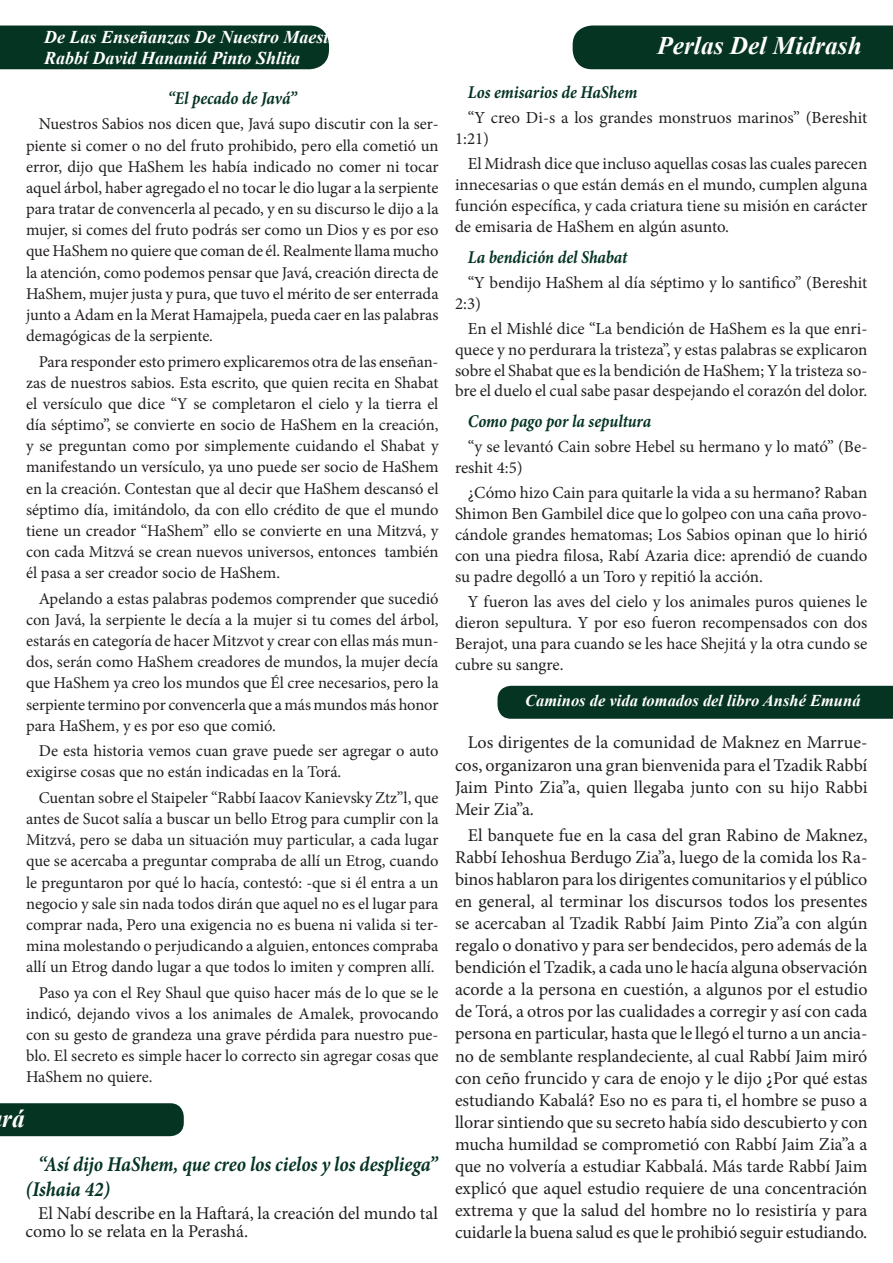
<style>
.page{position:relative;width:893px;height:1263px;background:#fff}
.page>*{position:absolute;margin:0;border:0;box-sizing:border-box;transform-origin:0 0}
.t1{font:italic 700 25.35px "Times New Roman";color:#fff}
.t2{font:italic 700 21px/25.7px "Minion Pro";color:#053422;scale:.9 1}
.t3{font:18px/22px "Minion Pro";letter-spacing:-.005em;color:#231f20;text-align:justify}
.t4{font:italic 700 18px "Minion Pro";color:#053422;scale:.9 1}
.t5{font:italic 700 18px/21.6px "Times New Roman";color:#fff}
.t6{font:16.95px/20.9px "Minion Pro";color:#231f20;text-align:justify}
.t7{font:16.5px/21.1px "Minion Pro";color:#231f20;text-align:justify}
.t8{font:italic 700 16.5px "Times New Roman";color:#fff}
</style>
<div class="page">
<div style="left:573px;top:26px;width:320px;height:43px;background:#053422"></div>
<div style="left:0;top:26px;width:329px;height:43px;background:#053422"></div>
<div style="left:497px;top:686px;width:396px;height:33px;background:#053422"></div>
<div style="left:0;top:1103px;width:184px;height:33px;background:#053422"></div>
<p class="t5" style="left:44px;top:25px;width:302px">De Las Enseñanzas De Nuestro Maestro<br>Rabbí David Hananiá Pinto Shlita</p>
<p class="t4" style="left:168px;top:85px;width:145px">“El pecado de Javá”</p>
<p class="t7" style="left:26px;top:114px;width:414px;text-indent:13px">Nuestros Sabios nos dicen que, Javá supo discutir con la ser&shy;piente si comer o no del fruto prohibido, pero ella cometió un error, dijo que HaShem les había indicado no comer ni tocar aquel árbol, haber agregado el no tocar le dio lugar a la serpiente para tratar de convencerla al pecado, y en su discurso le dijo a la mujer, si comes del fruto podrás ser como un Dios y es por eso que HaShem no quiere que coman de él. Realmente llama mucho la atención, como podemos pensar que Javá, creación directa de HaShem, mujer justa y pura, que tuvo el mérito de ser enterrada junto a Adam en la Merat Hamajpela, pueda caer en las palabras demagógicas de la serpiente.</p>
<p class="t7" style="left:26px;top:351px;width:414px;text-indent:13px">Para responder esto primero explicaremos otra de las enseñan&shy;zas de nuestros sabios. Esta escrito, que quien recita en Shabat el versículo que dice “Y se completaron el cielo y la tierra el día séptimo”, se convierte en socio de HaShem en la creación, y se preguntan como por simplemente cuidando el Shabat y manifestando un versículo, ya uno puede ser socio de HaShem en la creación. Contestan que al decir que HaShem descansó el séptimo día, imitándolo, da con ello crédito de que el mundo tiene un creador “HaShem” ello se convierte en una Mitzvá, y con cada Mitzvá se crean nuevos universos, entonces también él pasa a ser creador socio de HaShem.</p>
<p class="t7" style="left:26px;top:588px;width:414px;text-indent:13px">Apelando a estas palabras podemos comprender que sucedió con Javá, la serpiente le decía a la mujer si tu comes del árbol, estarás en categoría de hacer Mitzvot y crear con ellas más mun&shy;dos, serán como HaShem creadores de mundos, la mujer decía que HaShem ya creo los mundos que Él cree necesarios, pero la serpiente termino por convencerla que a más mundos más honor para HaShem, y es por eso que comió.</p>
<p class="t7" style="left:26px;top:740px;width:414px;text-indent:13px">De esta historia vemos cuan grave puede ser agregar o auto exigirse cosas que no están indicadas en la Torá.</p>
<p class="t7" style="left:26px;top:787px;width:414px;text-indent:13px">Cuentan sobre el Staipeler “Rabbí Iaacov Kanievsky Ztz”l, que antes de Sucot salía a buscar un bello Etrog para cumplir con la Mitzvá, pero se daba un situación muy particular, a cada lugar que se acercaba a preguntar compraba de allí un Etrog, cuando le preguntaron por qué lo hacía, contestó: -que si él entra a un negocio y sale sin nada todos dirán que aquel no es el lugar para comprar nada, Pero una exigencia no es buena ni valida si ter&shy;mina molestando o perjudicando a alguien, entonces compraba allí un Etrog dando lugar a que todos lo imiten y compren allí.</p>
<p class="t7" style="left:26px;top:982px;width:414px;text-indent:13px">Paso ya con el Rey Shaul que quiso hacer más de lo que se le indicó, dejando vivos a los animales de Amalek, provocando con su gesto de grandeza una grave pérdida para nuestro pue&shy;blo. El secreto es simple hacer lo correcto sin agregar cosas que HaShem no quiere.</p>
<h1 class="t1" style="left:2px;top:1101px;width:24px">rá</h1>
<p class="t2" style="left:26px;top:1151px;width:460px;text-indent:13px">“Así dijo HaShem, que creo los cielos y los despliega” (Ishaia 42)</p>
<p class="t3" style="left:26px;top:1204px;width:414px;line-height:18.5px;text-indent:13px">El Nabí describe en la Haftará, la creación del mundo tal como lo se relata en la Perashá.</p>
<h1 class="t1" style="left:657px;top:28px;width:206px">Perlas Del Midrash</h1>
<p class="t4" style="left:468px;top:80px;width:190px">Los emisarios de HaShem</p>
<p class="t6" style="left:455px;top:108px;width:414px;text-indent:13px">“Y creo Di-s a los grandes monstruos marinos” (Bereshit<br>1:21)</p>
<p class="t6" style="left:455px;top:154px;width:414px;text-indent:13px">El Midrash dice que incluso aquellas cosas las cuales parecen innecesarias o que están demás en el mundo, cumplen alguna función específica, y cada criatura tiene su misión en carácter de emisaria de HaShem en algún asunto.</p>
<p class="t4" style="left:468px;top:244px;width:179px">La bendición del Shabat</p>
<p class="t6" style="left:455px;top:272px;width:414px;text-indent:13px">“Y bendijo HaShem al día séptimo y lo santifico” (Bereshit<br>2:3)</p>
<p class="t6" style="left:455px;top:318px;width:414px;text-indent:13px">En el Mishlé dice “La bendición de HaShem es la que enri&shy;quece y no perdurara la tristeza”, y estas palabras se explicaron sobre el Shabat que es la bendición de HaShem; Y la tristeza so&shy;bre el duelo el cual sabe pasar despejando el corazón del dolor.</p>
<p class="t4" style="left:468px;top:408px;width:205px">Como pago por la sepultura</p>
<p class="t6" style="left:455px;top:436px;width:414px;text-indent:13px">“y se levantó Cain sobre Hebel su hermano y lo mató” (Be&shy;reshit 4:5)</p>
<p class="t6" style="left:455px;top:483px;width:414px;text-indent:13px">¿Cómo hizo Cain para quitarle la vida a su hermano? Raban Shimon Ben Gambilel dice que lo golpeo con una caña provo&shy;cándole grandes hematomas; Los Sabios opinan que lo hirió con una piedra filosa, Rabí Azaria dice: aprendió de cuando su padre degolló a un Toro y repitió la acción.</p>
<p class="t6" style="left:455px;top:591px;width:414px;text-indent:13px">Y fueron las aves del cielo y los animales puros quienes le dieron sepultura. Y por eso fueron recompensados con dos Berajot, una para cuando se les hace Shejitá y la otra cundo se cubre su sangre.</p>
<p class="t8" style="left:525px;top:689px;width:337px">Caminos de vida tomados del libro Anshé Emuná</p>
<p class="t3" style="left:455px;top:732px;width:414px;text-indent:13px">Los dirigentes de la comunidad de Maknez en Marrue&shy;cos, organizaron una gran bienvenida para el Tzadik Rabbí Jaim Pinto Zia”a, quien llegaba junto con su hijo Rabbi Meir Zia”a.</p>
<p class="t3" style="left:455px;top:824px;width:414px;text-indent:13px">El banquete fue en la casa del gran Rabino de Maknez, Rabbí Iehoshua Berdugo Zia”a, luego de la comida los Ra&shy;binos hablaron para los dirigentes comunitarios y el público en general, al terminar los discursos todos los presentes se acercaban al Tzadik Rabbí Jaim Pinto Zia”a con algún regalo o donativo y para ser bendecidos, pero además de la bendición el Tzadik, a cada uno le hacía alguna observación acorde a la persona en cuestión, a algunos por el estudio de Torá, a otros por las cualidades a corregir y así con cada persona en particular, hasta que le llegó el turno a un ancia&shy;no de semblante resplandeciente, al cual Rabbí Jaim miró con ceño fruncido y cara de enojo y le dijo ¿Por qué estas estudiando Kabalá? Eso no es para ti, el hombre se puso a llorar sintiendo que su secreto había sido descubierto y con mucha humildad se comprometió con Rabbí Jaim Zia”a a que no volvería a estudiar Kabbalá. Más tarde Rabbí Jaim explicó que aquel estudio requiere de una concentración extrema y que la salud del hombre no lo resistiría y para cuidarle la buena salud es que le prohibió seguir estudiando.</p>
</div>
